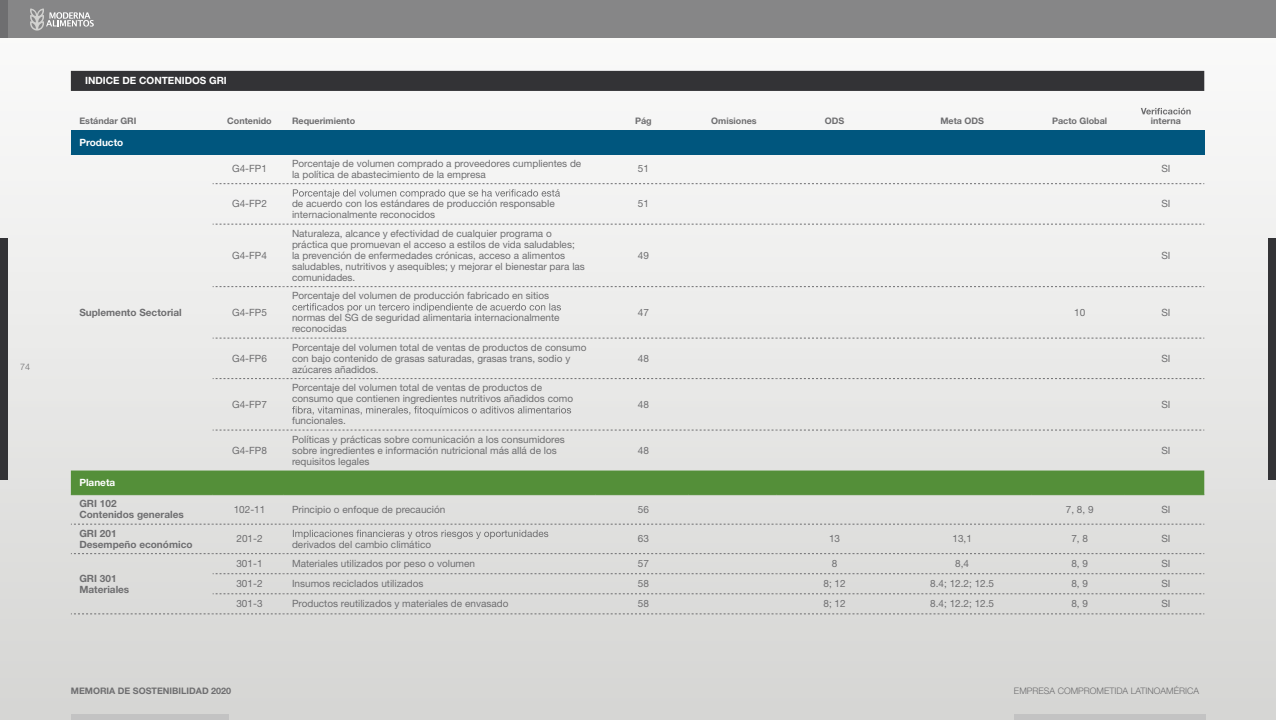
<style>
.page{position:relative;width:1276px;height:720px;background:#fff}
.page>*{position:absolute;margin:0;border:0;box-sizing:border-box;transform-origin:0 0}
.t1{font:10px/11px "Helvetica Neue LT Std";color:#6e6e70}
.t2{font:700 10px/11px "Helvetica Neue LT Std";color:#6e6e70}
.t3{font:700 10px "Helvetica Neue LT Std";color:#fff}
.t4{font:700 9px "Helvetica Neue LT Std";color:#6e6e70}
.t5{font:300 9px "Helvetica Neue LT Std";color:#6e6e70}
</style>
<div class="page">
<div style="left:0;top:0;width:1276px;height:720px;background:linear-gradient(to bottom,#fcfcfc,#d5d5d3)"></div>
<div style="left:0;top:0;width:1276px;height:38px;background:#868687"></div>
<svg style="left:30px;top:9px;width:64px;height:22px"></svg>
<div style="left:0;top:239px;width:7px;height:241px;background:#333336"></div>
<div style="left:0;top:0;width:7px;height:38px;background:#6e6e70"></div>
<div style="left:1268px;top:239px;width:8px;height:241px;background:#333336"></div>
<div style="left:71px;top:714px;width:157px;height:6px;background:#c3c3c3"></div>
<div style="left:1014px;top:714px;width:191px;height:6px;background:#c3c3c3"></div>
<div style="left:71px;top:71px;width:1133px;height:20px;background:#333336"></div>
<div style="left:71px;top:130px;width:1133px;height:24px;background:#00567e"></div>
<div style="left:71px;top:471px;width:1133px;height:23px;background:#548f39"></div>
<hr style="left:71px;top:154px;width:142px;height:1px;background:#00567e">
<hr style="left:213px;top:154px;width:70px;height:1px;background:#00567e">
<hr style="left:283px;top:154px;width:312px;height:1px;background:#00567e">
<hr style="left:595px;top:154px;width:93px;height:1px;background:#00567e">
<hr style="left:688px;top:154px;width:88px;height:1px;background:#00567e">
<hr style="left:776px;top:154px;width:114px;height:1px;background:#00567e">
<hr style="left:890px;top:154px;width:141px;height:1px;background:#00567e">
<hr style="left:1031px;top:154px;width:94px;height:1px;background:#00567e">
<hr style="left:1125px;top:154px;width:79px;height:1px;background:#00567e">
<hr style="left:71px;top:494px;width:142px;height:1px;background:#548f39">
<hr style="left:213px;top:494px;width:70px;height:1px;background:#548f39">
<hr style="left:283px;top:494px;width:312px;height:1px;background:#548f39">
<hr style="left:595px;top:494px;width:93px;height:1px;background:#548f39">
<hr style="left:688px;top:494px;width:88px;height:1px;background:#548f39">
<hr style="left:776px;top:494px;width:114px;height:1px;background:#548f39">
<hr style="left:890px;top:494px;width:141px;height:1px;background:#548f39">
<hr style="left:1031px;top:494px;width:94px;height:1px;background:#548f39">
<hr style="left:1125px;top:494px;width:79px;height:1px;background:#548f39">
<svg style="left:213px;top:224px;width:991px;height:1px"></svg>
<svg style="left:213px;top:286px;width:991px;height:1px"></svg>
<svg style="left:213px;top:338px;width:991px;height:1px"></svg>
<svg style="left:213px;top:378px;width:991px;height:1px"></svg>
<svg style="left:213px;top:430px;width:991px;height:1px"></svg>
<svg style="left:71px;top:553px;width:1133px;height:1px"></svg>
<svg style="left:213px;top:573px;width:991px;height:1px"></svg>
<svg style="left:213px;top:594px;width:991px;height:1px"></svg>
<svg style="left:71px;top:614px;width:1133px;height:1px"></svg>
<svg style="left:1140px;top:108px;width:50px;height:7px"></svg>
<svg style="left:213px;top:183px;width:991px;height:15px"></svg>
<svg style="left:292px;top:303px;width:269px;height:9px;background:#d0d0cf"></svg>
<svg style="left:292px;top:406px;width:279px;height:9px;background:#cacaca"></svg>
<svg style="left:71px;top:524px;width:1133px;height:15px;background:#d7d7d6"></svg>
<p class="t5" style="left:20px;top:362px;width:12px">74</p>
<p class="t3" style="left:85px;top:75px;width:143px">INDICE DE CONTENIDOS GRI</p>
<p class="t4" style="left:79px;top:116px;width:58px">Estándar GRI</p>
<p class="t4" style="left:227px;top:116px;width:46px">Contenido</p>
<p class="t4" style="left:292px;top:116px;width:65px">Requerimiento</p>
<p class="t4" style="left:635px;top:116px;width:18px">Pág</p>
<p class="t4" style="left:711px;top:116px;width:47px">Omisiones</p>
<p class="t4" style="left:825px;top:116px;width:21px">ODS</p>
<p class="t4" style="left:940px;top:116px;width:45px">Meta ODS</p>
<p class="t4" style="left:1052px;top:116px;width:57px">Pacto Global</p>
<p class="t4" style="left:1151px;top:116px;width:32px">interna</p>
<p class="t3" style="left:79px;top:136px;width:45px">Producto</p>
<p class="t2" style="left:79px;top:307px;width:104px">Suplemento Sectorial</p>
<p class="t1" style="left:232px;top:163px;width:36px">G4-FP1</p>
<p class="t1" style="left:292px;top:158px;width:291px">Porcentaje de volumen comprado a proveedores cumplientes de la política de abastecimiento de la empresa</p>
<p class="t1" style="left:638px;top:163px;width:13px">51</p>
<p class="t1" style="left:1161px;top:163px;width:11px">SI</p>
<p class="t1" style="left:232px;top:198px;width:36px">G4-FP2</p>
<p class="t1" style="left:292px;top:198px;width:264px">de acuerdo con los estándares de producción responsable internacionalmente reconocidos</p>
<p class="t1" style="left:638px;top:198px;width:13px">51</p>
<p class="t1" style="left:1161px;top:198px;width:11px">SI</p>
<p class="t1" style="left:232px;top:250px;width:36px">G4-FP4</p>
<p class="t1" style="left:292px;top:228px;width:294px">Naturaleza, alcance y efectividad de cualquier programa o práctica que promuevan el acceso a estilos de vida saludables;<br>la prevención de enfermedades crónicas, acceso a alimentos saludables, nutritivos y asequibles; y mejorar el bienestar para las comunidades.</p>
<p class="t1" style="left:638px;top:250px;width:13px">49</p>
<p class="t1" style="left:1161px;top:250px;width:11px">SI</p>
<p class="t1" style="left:232px;top:307px;width:36px">G4-FP5</p>
<p class="t1" style="left:292px;top:290px;width:259px">Porcentaje del volumen de producción fabricado en sitios</p>
<p class="t1" style="left:292px;top:312px;width:269px">normas del SG de seguridad alimentaria internacionalmente reconocidas</p>
<p class="t1" style="left:638px;top:307px;width:13px">47</p>
<p class="t1" style="left:1074px;top:307px;width:13px">10</p>
<p class="t1" style="left:1161px;top:307px;width:11px">SI</p>
<p class="t1" style="left:232px;top:353px;width:36px">G4-FP6</p>
<p class="t1" style="left:292px;top:342px;width:296px">Porcentaje del volumen total de ventas de productos de consumo con bajo contenido de grasas saturadas, grasas trans, sodio y azúcares añadidos.</p>
<p class="t1" style="left:638px;top:353px;width:13px">48</p>
<p class="t1" style="left:1161px;top:353px;width:11px">SI</p>
<p class="t1" style="left:232px;top:399px;width:36px">G4-FP7</p>
<p class="t1" style="left:292px;top:382px;width:283px">Porcentaje del volumen total de ventas de productos de consumo que contienen ingredientes nutritivos añadidos como</p>
<p class="t1" style="left:292px;top:415px;width:55px">funcionales.</p>
<p class="t1" style="left:638px;top:399px;width:13px">48</p>
<p class="t1" style="left:1161px;top:399px;width:11px">SI</p>
<p class="t1" style="left:232px;top:445px;width:36px">G4-FP8</p>
<p class="t1" style="left:292px;top:434px;width:274px">Políticas y prácticas sobre comunicación a los consumidores sobre ingredientes e información nutricional más allá de los requisitos legales</p>
<p class="t1" style="left:638px;top:445px;width:13px">48</p>
<p class="t1" style="left:1161px;top:445px;width:11px">SI</p>
<p class="t3" style="left:79px;top:476px;width:37px">Planeta</p>
<p class="t2" style="left:79px;top:498px;width:106px">GRI 102<br>Contenidos generales</p>
<p class="t1" style="left:234px;top:504px;width:33px">102-11</p>
<p class="t1" style="left:292px;top:504px;width:155px">Principio o enfoque de precaución</p>
<p class="t1" style="left:638px;top:504px;width:13px">56</p>
<p class="t1" style="left:1065px;top:504px;width:29px">7, 8, 9</p>
<p class="t1" style="left:1161px;top:504px;width:11px">SI</p>
<p class="t2" style="left:79px;top:528px;width:115px">GRI 201<br>Desempeño económico</p>
<p class="t1" style="left:236px;top:533px;width:28px">201-2</p>
<p class="t1" style="left:638px;top:533px;width:13px">63</p>
<p class="t1" style="left:829px;top:533px;width:13px">13</p>
<p class="t1" style="left:952px;top:533px;width:21px">13,1</p>
<p class="t1" style="left:1071px;top:533px;width:18px">7, 8</p>
<p class="t1" style="left:1161px;top:533px;width:11px">SI</p>
<p class="t1" style="left:292px;top:539px;width:141px">derivados del cambio climático</p>
<p class="t2" style="left:79px;top:573px;width:51px">GRI 301<br>Materiales</p>
<p class="t1" style="left:236px;top:558px;width:28px">301-1</p>
<p class="t1" style="left:292px;top:558px;width:184px">Materiales utilizados por peso o volumen</p>
<p class="t1" style="left:638px;top:558px;width:13px">57</p>
<p class="t1" style="left:832px;top:558px;width:7px">8</p>
<p class="t1" style="left:955px;top:558px;width:15px">8,4</p>
<p class="t1" style="left:1071px;top:558px;width:18px">8, 9</p>
<p class="t1" style="left:1161px;top:558px;width:11px">SI</p>
<p class="t1" style="left:236px;top:578px;width:28px">301-2</p>
<p class="t1" style="left:292px;top:578px;width:133px">Insumos reciclados utilizados</p>
<p class="t1" style="left:638px;top:578px;width:13px">58</p>
<p class="t1" style="left:823px;top:578px;width:24px">8; 12</p>
<p class="t1" style="left:930px;top:578px;width:65px">8.4; 12.2; 12.5</p>
<p class="t1" style="left:1071px;top:578px;width:18px">8, 9</p>
<p class="t1" style="left:1161px;top:578px;width:11px">SI</p>
<p class="t1" style="left:236px;top:598px;width:28px">301-3</p>
<p class="t1" style="left:292px;top:598px;width:218px">Productos reutilizados y materiales de envasado</p>
<p class="t1" style="left:638px;top:598px;width:13px">58</p>
<p class="t1" style="left:823px;top:598px;width:24px">8; 12</p>
<p class="t1" style="left:930px;top:598px;width:65px">8.4; 12.2; 12.5</p>
<p class="t1" style="left:1071px;top:598px;width:18px">8, 9</p>
<p class="t1" style="left:1161px;top:598px;width:11px">SI</p>
<p class="t4" style="left:71px;top:685px;width:162px">MEMORIA DE SOSTENIBILIDAD 2020</p>
<p class="t5" style="left:1014px;top:685px;width:187px">EMPRESA COMPROMETIDA LATINOAMÉRICA</p>
</div>
